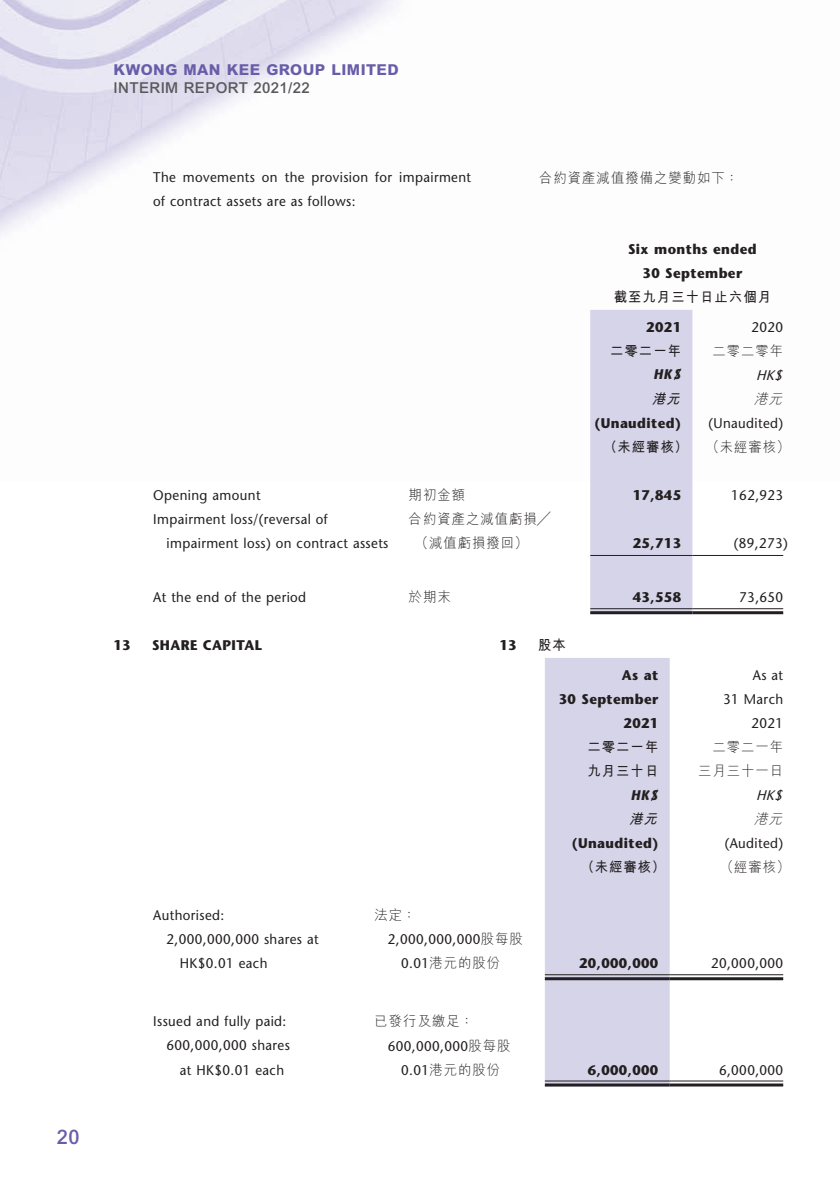
<style>
.page{position:relative;width:840px;height:1191px;background:#fff}
.page>*{position:absolute;margin:0;border:0;box-sizing:border-box;transform-origin:0 0}
.t1{font:500 20px "Arial MT Std";color:#685da8}
.t2{font:800 15px "Arial MT Std";letter-spacing:.03em;color:#685da8}
.t3{font:500 15px "Arial MT Std";letter-spacing:.03em;color:#57585a}
.t4{font:500 14px/24px "Stone Sans Std";letter-spacing:.03em;color:#231f20;scale:.95 1}
.t5{font:700 14px/24px "Stone Sans Std";letter-spacing:.03em;color:#231f20;text-align:center;scale:.95 1}
.t6{font:300 14px/24px "M Hei HK";letter-spacing:.08em;color:#231f20;scale:.95 1}
.t7{font:700 14px/24px "M Hei HK";letter-spacing:.08em;color:#231f20;scale:.95 1}
.t8{font:italic 700 14px "Stone Sans Std";color:#231f20;scale:.95 1}
.t9{font:italic 500 14px "Stone Sans Std";color:#231f20;scale:.95 1}
.t10{font:italic 700 14px "M Hei HK";color:#231f20;scale:.95 1}
.t11{font:italic 300 14px "M Hei HK";color:#231f20;scale:.95 1}
.s1{font-family:"M Hei HK";font-weight:300}
.s2{font-family:"Stone Sans Std";font-weight:500}
</style>
<div class="page">
<img style="left:0;top:0;width:693px;height:481px">
<div style="left:590px;top:310px;width:102px;height:301px;background:#d6d4e9"></div>
<hr style="left:590px;top:555px;width:102px;height:1px;background:#231f20">
<hr style="left:692px;top:555px;width:90px;height:1px;background:#231f20">
<hr style="left:590px;top:608px;width:102px;height:1px;background:#231f20">
<hr style="left:590px;top:611px;width:102px;height:3px;background:#231f20">
<hr style="left:692px;top:608px;width:90px;height:1px;background:#231f20">
<hr style="left:692px;top:611px;width:90px;height:3px;background:#231f20">
<div style="left:544px;top:658px;width:125px;height:425px;background:#d6d4e9"></div>
<hr style="left:544px;top:974px;width:125px;height:1px;background:#231f20">
<hr style="left:544px;top:977px;width:125px;height:3px;background:#231f20">
<hr style="left:669px;top:974px;width:113px;height:1px;background:#231f20">
<hr style="left:669px;top:977px;width:113px;height:3px;background:#231f20">
<hr style="left:544px;top:1080px;width:125px;height:1px;background:#231f20">
<hr style="left:544px;top:1083px;width:125px;height:3px;background:#231f20">
<hr style="left:669px;top:1080px;width:113px;height:1px;background:#231f20">
<hr style="left:669px;top:1083px;width:113px;height:3px;background:#231f20">
<h1 class="t1" style="left:57px;top:1125px;width:24px">20</h1>
<p class="t2" style="left:113px;top:61px;width:287px">KWONG MAN KEE GROUP LIMITED</p>
<p class="t3" style="left:113px;top:79px;width:198px">INTERIM REPORT 2021/22</p>
<p class="t4" style="left:153px;top:165px;width:336px">The movements on the provision for impairment of contract assets are as follows:</p>
<p class="t6" style="left:539px;top:165px;width:211px">合約資產減值撥備之變動如下：</p>
<p class="t5" style="left:627px;top:237px;width:137px">Six months ended<br>30 September</p>
<p class="t7" style="left:613px;top:284px;width:167px">截至九月三十日止六個月</p>
<p class="t5" style="left:646px;top:315px;width:38px">2021</p>
<p class="t4" style="left:751px;top:315px;width:35px">2020</p>
<p class="t7" style="left:609px;top:338px;width:76px">二零二一年</p>
<p class="t6" style="left:712px;top:338px;width:76px">二零二零年</p>
<p class="t8" style="left:653px;top:366px;width:30px">HK$</p>
<p class="t9" style="left:755px;top:367px;width:33px">HK$</p>
<p class="t10" style="left:651px;top:389px;width:36px">港元</p>
<p class="t11" style="left:753px;top:389px;width:36px">港元</p>
<p class="t5" style="left:594px;top:411px;width:93px">(Unaudited)</p>
<p class="t4" style="left:708px;top:411px;width:80px">(Unaudited)</p>
<p class="t7" style="left:603px;top:434px;width:90px">（未經審核）</p>
<p class="t6" style="left:705px;top:434px;width:90px">（未經審核）</p>
<p class="t4" style="left:153px;top:483px;width:114px">Opening amount</p>
<p class="t6" style="left:408px;top:482px;width:61px">期初金額</p>
<p class="t5" style="left:632px;top:483px;width:52px">17,845</p>
<p class="t4" style="left:730px;top:483px;width:56px">162,923</p>
<p class="t4" style="left:166px;top:507px;width:235px;text-indent:-13px">Impairment loss/(reversal of impairment loss) on contract assets</p>
<p class="t6" style="left:415px;top:506px;width:144px;text-indent:-7px">合約資產之減值虧損╱（減值虧損撥回）</p>
<p class="t5" style="left:632px;top:531px;width:52px">25,713</p>
<p class="t4" style="left:733px;top:531px;width:58px">(89,273)</p>
<p class="t4" style="left:153px;top:585px;width:162px">At the end of the period</p>
<p class="t6" style="left:408px;top:584px;width:46px">於期末</p>
<p class="t5" style="left:632px;top:585px;width:52px">43,558</p>
<p class="t4" style="left:738px;top:585px;width:48px">73,650</p>
<p class="t5" style="left:113px;top:633px;width:20px">13</p>
<p class="t5" style="left:152px;top:633px;width:117px">SHARE CAPITAL</p>
<p class="t5" style="left:499px;top:633px;width:20px">13</p>
<p class="t7" style="left:537px;top:632px;width:31px">股本</p>
<p class="t5" style="left:558px;top:663px;width:106px;text-align:right">As at<br>30 September<br>2021</p>
<p class="t4" style="left:722px;top:663px;width:65px;text-align:right">As at<br>31 March<br>2021</p>
<p class="t7" style="left:587px;top:734px;width:76px">二零二一年九月三十日</p>
<p class="t6" style="left:697px;top:734px;width:91px;text-align:right">二零二一年三月三十一日</p>
<p class="t8" style="left:630px;top:786px;width:30px">HK$</p>
<p class="t9" style="left:755px;top:787px;width:33px">HK$</p>
<p class="t10" style="left:629px;top:809px;width:36px">港元</p>
<p class="t11" style="left:753px;top:809px;width:36px">港元</p>
<p class="t5" style="left:571px;top:831px;width:93px">(Unaudited)</p>
<p class="t4" style="left:724px;top:831px;width:63px">(Audited)</p>
<p class="t7" style="left:580px;top:854px;width:90px">（未經審核）</p>
<p class="t6" style="left:720px;top:854px;width:75px">（經審核）</p>
<p class="t4" style="left:153px;top:903px;width:76px">Authorised:</p>
<p class="t6" style="left:374px;top:902px;width:45px">法定：</p>
<p class="t4" style="left:180px;top:927px;width:148px;text-indent:-13px">2,000,000,000 shares at<br>HK$0.01 each</p>
<p class="t4" style="left:387px;top:927px;width:143px">2,000,000,000<span class="s1">股每股</span></p>
<p class="t6" style="left:401px;top:950px;width:106px"><span class="s2">0.01</span>港元的股份</p>
<p class="t5" style="left:578px;top:951px;width:85px">20,000,000</p>
<p class="t4" style="left:710px;top:951px;width:77px">20,000,000</p>
<p class="t4" style="left:153px;top:1009px;width:142px">Issued and fully paid:</p>
<p class="t6" style="left:374px;top:1008px;width:105px">已發行及繳足：</p>
<p class="t4" style="left:166px;top:1033px;width:131px;text-align:center">600,000,000 shares at HK$0.01 each</p>
<p class="t4" style="left:387px;top:1033px;width:131px">600,000,000<span class="s1">股每股</span></p>
<p class="t6" style="left:401px;top:1056px;width:106px"><span class="s2">0.01</span>港元的股份</p>
<p class="t5" style="left:587px;top:1057px;width:76px">6,000,000</p>
<p class="t4" style="left:718px;top:1057px;width:69px">6,000,000</p>
</div>
